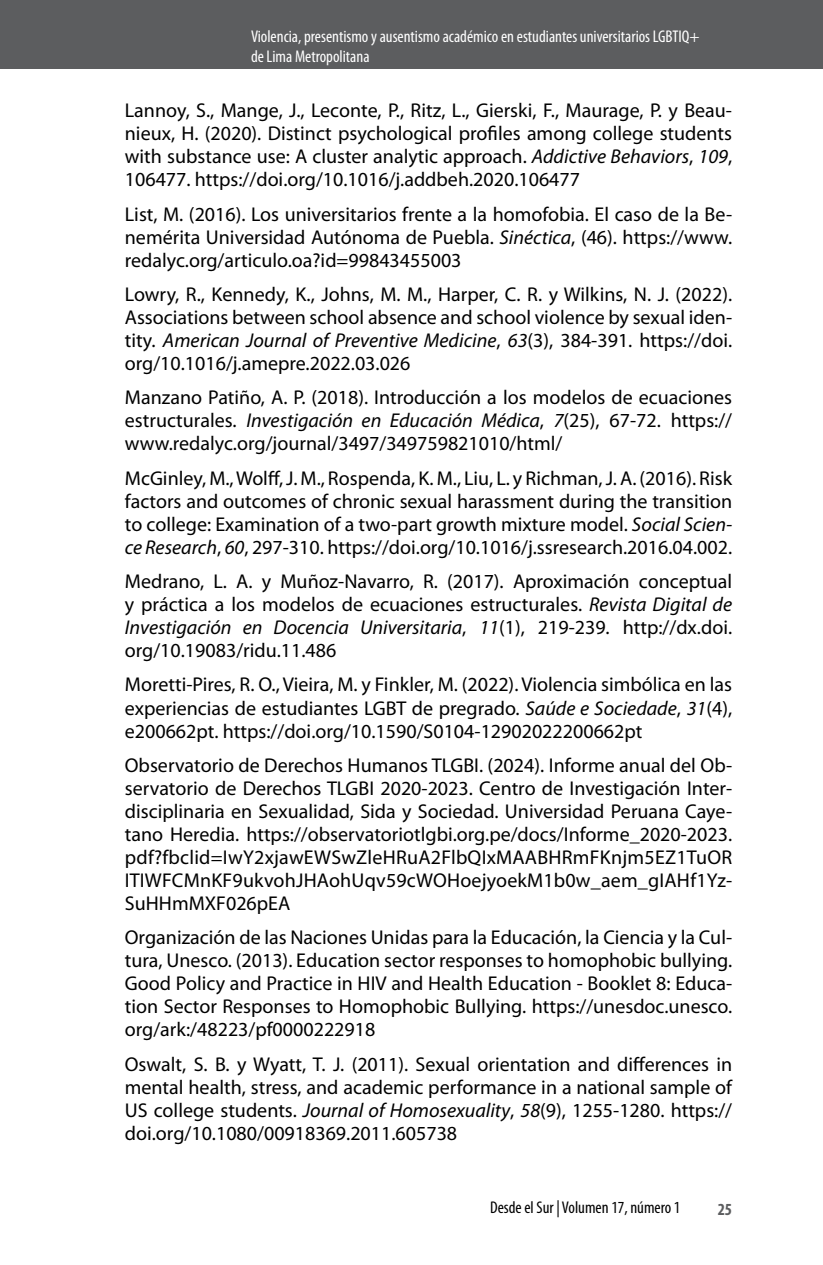
<style>
.page{position:relative;width:823px;height:1265px;background:#fff}
.page>*{position:absolute;margin:0;border:0;box-sizing:border-box;transform-origin:0 0}
.t1{font:20px/23px "Myriad Pro";color:#000;text-align:justify}
.t2{font:condensed 17px/20px "Myriad Pro";color:#fff}
.t3{font:condensed 17px "Myriad Pro";color:#000}
.t4{font:700 condensed 17px "Myriad Pro";color:#5c5d5f}
.s1{font-style:italic}
</style>
<div class="page">
<div style="left:0;top:0;width:822px;height:68px;background:#5c5d5f"></div>
<p class="t2" style="left:251px;top:26px;width:450px">Violencia, presentismo y ausentismo académico en estudiantes universitarios LGBTIQ+ de Lima Metropolitana</p>
<p class="t1" style="left:125px;top:99px;width:608px">Lannoy, S., Mange, J., Leconte, P., Ritz, L., Gierski, F., Maurage, P. y Beau&shy;nieux, H. (2020). Distinct psychological profiles among college students with substance use: A cluster analytic approach. <span class="s1">Addictive Behaviors</span>, <span class="s1">109</span>, 106477. https://doi.org/10.1016/j.addbeh.2020.106477</p>
<p class="t1" style="left:125px;top:202px;width:608px">List, M. (2016). Los universitarios frente a la homofobia. El caso de la Be&shy;nemérita Universidad Autónoma de Puebla. <span class="s1">Sinéctica</span>, (46). https://www. redalyc.org/articulo.oa?id=99843455003</p>
<p class="t1" style="left:125px;top:282px;width:608px">Lowry, R., Kennedy, K., Johns, M. M., Harper, C. R. y Wilkins, N. J. (2022).<br>Associations between school absence and school violence by sexual iden&shy;tity. <span class="s1">American Journal of Preventive Medicine</span>, <span class="s1">63</span>(3), 384-391. https://doi. org/10.1016/j.amepre.2022.03.026</p>
<p class="t1" style="left:125px;top:386px;width:608px">Manzano Patiño, A. P. (2018). Introducción a los modelos de ecuaciones estructurales. <span class="s1">Investigación en Educación Médica</span>, <span class="s1">7</span>(25), 67-72. https:// www.redalyc.org/journal/3497/349759821010/html/</p>
<p class="t1" style="left:125px;top:466px;width:608px">McGinley, M., Wolff, J. M., Rospenda, K. M., Liu, L. y Richman, J. A. (2016). Risk factors and outcomes of chronic sexual harassment during the transition to college: Examination of a two-part growth mixture model. <span class="s1">Social Scien&shy;ce Research</span>, <span class="s1">60</span>, 297-310. https://doi.org/10.1016/j.ssresearch.2016.04.002.</p>
<p class="t1" style="left:125px;top:569px;width:608px">Medrano, L. A. y Muñoz-Navarro, R. (2017). Aproximación conceptual y práctica a los modelos de ecuaciones estructurales. <span class="s1">Revista Digital de Investigación en Docencia Universitaria</span>, <span class="s1">11</span>(1), 219-239. http://dx.doi. org/10.19083/ridu.11.486</p>
<p class="t1" style="left:125px;top:673px;width:608px">Moretti-Pires, R. O., Vieira, M. y Finkler, M. (2022). Violencia simbólica en las experiencias de estudiantes LGBT de pregrado. <span class="s1">Saúde e Sociedade</span>, <span class="s1">31</span>(4), e200662pt. https://doi.org/10.1590/S0104-12902022200662pt</p>
<p class="t1" style="left:125px;top:753px;width:608px">Observatorio de Derechos Humanos TLGBI. (2024). Informe anual del Ob&shy;servatorio de Derechos TLGBI 2020-2023. Centro de Investigación Inter&shy;disciplinaria en Sexualidad, Sida y Sociedad. Universidad Peruana Caye&shy;tano Heredia. https://observatoriotlgbi.org.pe/docs/Informe_2020-2023. pdf?fbclid=IwY2xjawEWSwZleHRuA2FlbQIxMAABHRmFKnjm5EZ1TuOR ITIWFCMnKF9ukvohJHAohUqv59cWOHoejyoekM1b0w_aem_gIAHf1Yz-SuHHmMXF026pEA</p>
<p class="t1" style="left:125px;top:925px;width:608px">Organización de las Naciones Unidas para la Educación, la Ciencia y la Cul&shy;tura, Unesco. (2013). Education sector responses to homophobic bullying.<br>Good Policy and Practice in HIV and Health Education - Booklet 8: Educa&shy;tion Sector Responses to Homophobic Bullying. https://unesdoc.unesco. org/ark:/48223/pf0000222918</p>
<p class="t1" style="left:125px;top:1052px;width:608px">Oswalt, S. B. y Wyatt, T. J. (2011). Sexual orientation and differences in mental health, stress, and academic performance in a national sample of US college students. <span class="s1">Journal of Homosexuality</span>, <span class="s1">58</span>(9), 1255-1280. https:// doi.org/10.1080/00918369.2011.605738</p>
<p class="t3" style="left:489px;top:1196px;width:192px">Desde el Sur | Volumen 17, número 1</p>
<p class="t4" style="left:717px;top:1198px;width:16px">25</p>
</div>
